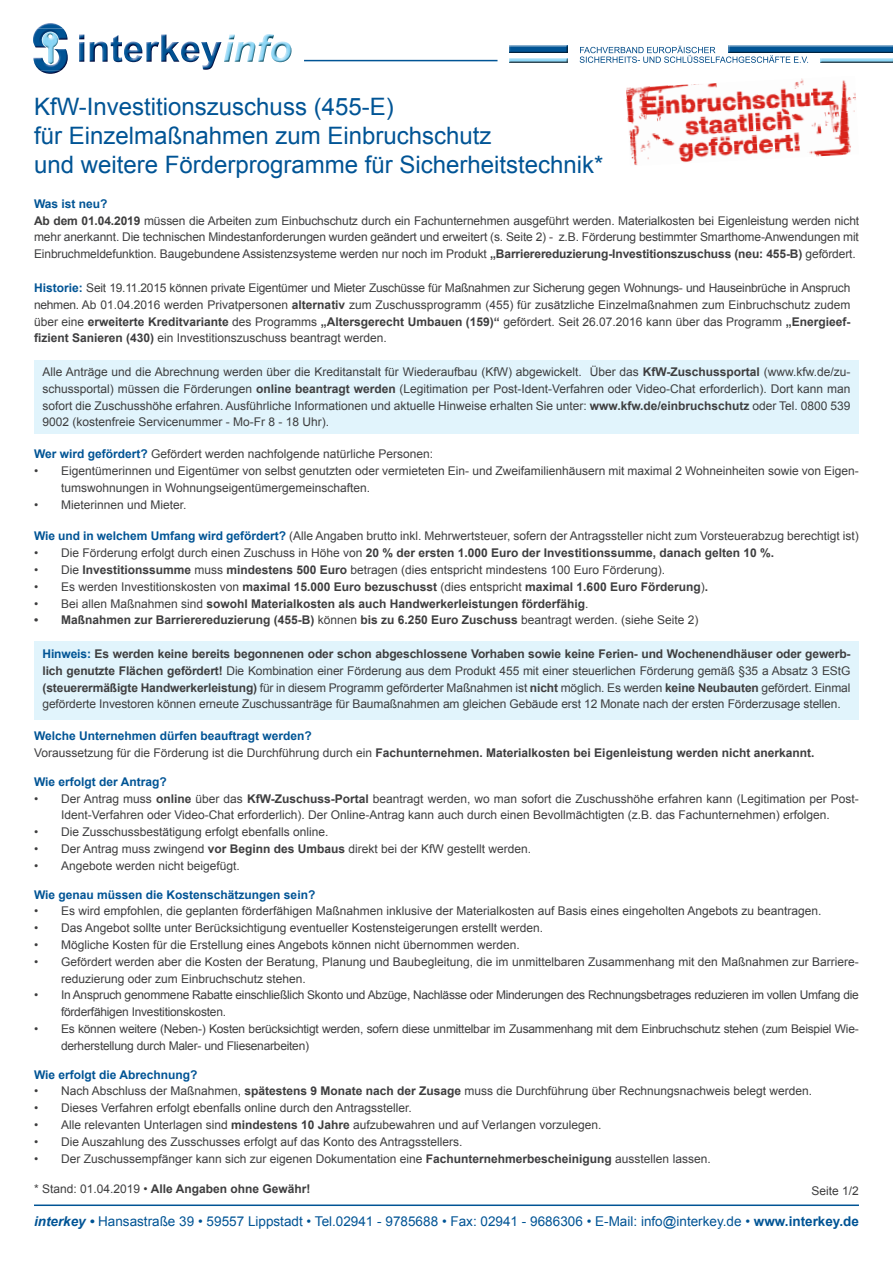
<style>
.page{position:relative;width:893px;height:1263px;background:#fff}
.page>*{position:absolute;margin:0;border:0;box-sizing:border-box;transform-origin:0 0}
.t1{font:24px/28.8px "Arial";color:#005495}
.t2{font:13.5px "Arial";color:#005495}
.t3{font:12px/16.8px "Arial";color:#3e3e3f}
.t4{font:700 12px/16.8px "Arial";color:#3e3e3f}
.t5{font:12px/16.8px "Arial";letter-spacing:-.02em;color:#3e3e3f}
.t6{font:700 12px "Arial";color:#005495}
.s1{font-weight:700;color:#005495}
.s2{font-weight:700}
.s3{font-weight:400}
.s4{color:#005495}
.s5{font-weight:700;font-style:italic}
</style>
<div class="page">
<hr style="left:34px;top:1204px;width:825px;height:2px;background:#005495">
<hr style="left:304px;top:60px;width:193px;height:1px;background:#005495">
<img style="left:79px;top:35px;width:5px;height:27px">
<img style="left:90px;top:42px;width:18px;height:20px">
<img style="left:111px;top:35px;width:11px;height:27px">
<img style="left:124px;top:42px;width:18px;height:20px">
<img style="left:146px;top:42px;width:13px;height:20px">
<img style="left:161px;top:35px;width:18px;height:27px">
<img style="left:181px;top:42px;width:18px;height:20px">
<img style="left:201px;top:42px;width:20px;height:28px">
<img style="left:224px;top:35px;width:11px;height:27px">
<img style="left:235px;top:42px;width:20px;height:20px">
<img style="left:258px;top:34px;width:16px;height:28px">
<img style="left:271px;top:42px;width:21px;height:20px">
<img style="left:37px;top:23px;width:26px;height:6px">
<img style="left:33px;top:29px;width:35px;height:42px">
<img style="left:41px;top:71px;width:19px;height:3px">
<div style="left:505px;top:33px;width:388px;height:40px;background:#231f20;opacity:.75"></div>
<svg style="left:580px;top:46px;width:228px;height:17px"></svg>
<div style="left:34px;top:641px;width:825px;height:78px;background:#e1f4fc"></div>
<div style="left:34px;top:360px;width:825px;height:74px;background:#e1f4fc"></div>
<img style="left:795px;top:78px;width:51px;height:5px">
<img style="left:626px;top:83px;width:221px;height:23px">
<img style="left:627px;top:90px;width:229px;height:32px">
<img style="left:627px;top:97px;width:229px;height:18px">
<img style="left:628px;top:117px;width:228px;height:7px">
<img style="left:629px;top:124px;width:221px;height:7px">
<img style="left:629px;top:131px;width:221px;height:7px">
<img style="left:630px;top:138px;width:220px;height:7px">
<img style="left:630px;top:145px;width:221px;height:7px">
<img style="left:631px;top:152px;width:219px;height:13px">
<h1 class="t1" style="left:34px;top:93px;width:571px">KfW-Investitionszuschuss (455-E)<br>für Einzelmaßnahmen zum Einbruchschutz<br>und weitere Förderprogramme für Sicherheitstechnik*</h1>
<p class="t3" style="left:34px;top:195px;width:827px"><span class="s1">Was ist neu?<br></span><span class="s2">Ab dem 01.04.2019</span> müssen die Arbeiten zum Einbuchschutz durch ein Fachunternehmen ausgeführt werden. Materialkosten bei Eigenleistung werden nicht mehr anerkannt. Die technischen Mindestanforderungen wurden geändert und erweitert (s. Seite 2) - z.B. Förderung bestimmter Smarthome-Anwendungen mit Einbruchmeldefunktion. Baugebundene Assistenzsysteme werden nur noch im Produkt <span class="s2">„Barrierereduzierung-Investitionszuschuss (neu: 455-B)</span> gefördert.</p>
<p class="t3" style="left:34px;top:279px;width:818px;text-align:justify"><span class="s1">Historie:</span> Seit 19.11.2015 können private Eigentümer und Mieter Zuschüsse für Maßnahmen zur Sicherung gegen Wohnungs- und Hauseinbrüche in Anspruch nehmen. Ab 01.04.2016 werden Privatpersonen <span class="s2">alternativ</span> zum Zuschussprogramm (455) für zusätzliche Einzelmaßnahmen zum Einbruchschutz zudem über eine <span class="s2">erweiterte Kreditvariante</span> des Programms <span class="s2">„Altersgerecht Umbauen (159)“</span> gefördert. Seit 26.07.2016 kann über das Programm <span class="s2">„Energieef&shy;fizient Sanieren (430)</span> ein Investitionszuschuss beantragt werden.</p>
<p class="t3" style="left:43px;top:363px;width:809px;text-align:justify">Alle Anträge und die Abrechnung werden über die Kreditanstalt für Wiederaufbau (KfW) abgewickelt. Über das <span class="s2">KfW-Zuschussportal</span> (www.kfw.de/zu&shy;schussportal) müssen die Förderungen <span class="s2">online beantragt werden</span> (Legitimation per Post-Ident-Verfahren oder Video-Chat erforderlich). Dort kann man sofort die Zuschusshöhe erfahren. Ausführliche Informationen und aktuelle Hinweise erhalten Sie unter: <span class="s2">www.kfw.de/einbruchschutz</span> oder Tel. 0800 539<br>9002 (kostenfreie Servicenummer - Mo-Fr 8 - 18 Uhr).</p>
<p class="t3" style="left:34px;top:446px;width:401px"><span class="s1">Wer wird gefördert?</span> Gefördert werden nachfolgende natürliche Personen:</p>
<p class="t3" style="left:61px;top:462px;width:799px;text-indent:-27px">• Eigentümerinnen und Eigentümer von selbst genutzten oder vermieteten Ein- und Zweifamilienhäusern mit maximal 2 Wohneinheiten sowie von Eigen&shy;tumswohnungen in Wohnungseigentümergemeinschaften.</p>
<p class="t3" style="left:34px;top:496px;width:154px">• Mieterinnen und Mieter.</p>
<p class="t3" style="left:34px;top:528px;width:826px"><span class="s1">Wie und in welchem Umfang wird gefördert?</span> (Alle Angaben brutto inkl. Mehrwertsteuer, sofern der Antragssteller nicht zum Vorsteuerabzug berechtigt ist)</p>
<p class="t4" style="left:34px;top:545px;width:741px"><span class="s3">• Die Förderung erfolgt durch einen Zuschuss in Höhe von</span> 20 % der ersten 1.000 Euro der Investitionssumme, danach gelten 10 %.</p>
<p class="t3" style="left:34px;top:561px;width:633px">• Die <span class="s2">Investitionssumme</span> muss <span class="s2">mindestens 500 Euro</span> betragen (dies entspricht mindestens 100 Euro Förderung).</p>
<p class="t4" style="left:34px;top:578px;width:675px"><span class="s3">• Es werden Investitionskosten von</span> maximal 15.000 Euro bezuschusst <span class="s3">(dies entspricht</span> maximal 1.600 Euro Förderung<span class="s3">)</span>.</p>
<p class="t4" style="left:34px;top:595px;width:556px"><span class="s3">• Bei allen Maßnahmen sind</span> sowohl Materialkosten als auch Handwerkerleistungen förderfähig<span class="s3">.</span></p>
<p class="t4" style="left:34px;top:612px;width:666px">• Maßnahmen zur Barrierereduzierung (455-B) <span class="s3">können</span> bis zu 6.250 Euro Zuschuss <span class="s3">beantragt werden. (siehe Seite 2)</span></p>
<p class="t3" style="left:43px;top:645px;width:809px;text-align:justify"><span class="s1">Hinweis:</span> <span class="s2">Es werden keine bereits begonnenen oder schon abgeschlossene Vorhaben sowie keine Ferien- und Wochenendhäuser oder gewerb&shy;lich genutzte Flächen gefördert!</span> Die Kombination einer Förderung aus dem Produkt 455 mit einer steuerlichen Förderung gemäß §35 a Absatz 3 EStG <span class="s2">(steuerermäßigte Handwerkerleistung)</span> für in diesem Programm geförderter Maßnahmen ist <span class="s2">nicht</span> möglich. Es werden <span class="s2">keine Neubauten</span> gefördert. Einmal geförderte Investoren können erneute Zuschussanträge für Baumaßnahmen am gleichen Gebäude erst 12 Monate nach der ersten Förderzusage stellen.</p>
<p class="t4" style="left:34px;top:728px;width:782px"><span class="s4">Welche Unternehmen dürfen beauftragt werden?<br></span><span class="s3">Voraussetzung für die Förderung ist die Durchführung durch ein</span> Fachunternehmen. Materialkosten bei Eigenleistung werden nicht anerkannt.</p>
<p class="t6" style="left:34px;top:775px;width:134px">Wie erfolgt der Antrag?</p>
<p class="t3" style="left:34px;top:790px;width:826px;text-align:center">• Der Antrag muss <span class="s2">online</span> über das <span class="s2">KfW-Zuschuss-Portal</span> beantragt werden, wo man sofort die Zuschusshöhe erfahren kann (Legitimation per Post-<br>Ident-Verfahren oder Video-Chat erforderlich). Der Online-Antrag kann auch durch einen Bevollmächtigten (z.B. das Fachunternehmen) erfolgen.</p>
<p class="t3" style="left:34px;top:824px;width:296px">• Die Zusschussbestätigung erfolgt ebenfalls online.</p>
<p class="t3" style="left:34px;top:840px;width:499px">• Der Antrag muss zwingend <span class="s2">vor Beginn des Umbaus</span> direkt bei der KfW gestellt werden.</p>
<p class="t3" style="left:34px;top:857px;width:207px">• Angebote werden nicht beigefügt.</p>
<p class="t6" style="left:34px;top:888px;width:283px">Wie genau müssen die Kostenschätzungen sein?</p>
<p class="t3" style="left:34px;top:903px;width:789px">• Es wird empfohlen, die geplanten förderfähigen Maßnahmen inklusive der Materialkosten auf Basis eines eingeholten Angebots zu beantragen.</p>
<p class="t3" style="left:34px;top:920px;width:511px">• Das Angebot sollte unter Berücksichtigung eventueller Kostensteigerungen erstellt werden.</p>
<p class="t3" style="left:34px;top:936px;width:487px">• Mögliche Kosten für die Erstellung eines Angebots können nicht übernommen werden.</p>
<p class="t3" style="left:61px;top:953px;width:799px;text-indent:-27px">• Gefördert werden aber die Kosten der Beratung, Planung und Baubegleitung, die im unmittelbaren Zusammenhang mit den Maßnahmen zur Barriere&shy;reduzierung oder zum Einbruchschutz stehen.</p>
<p class="t5" style="left:61px;top:987px;width:799px;text-indent:-27px">• In Anspruch genommene Rabatte einschließlich Skonto und Abzüge, Nachlässe oder Minderungen des Rechnungsbetrages reduzieren im vollen Umfang die förderfähigen Investitionskosten.</p>
<p class="t5" style="left:61px;top:1020px;width:799px;text-indent:-27px">• Es können weitere (Neben-) Kosten berücksichtigt werden, sofern diese unmittelbar im Zusammenhang mit dem Einbruchschutz stehen (zum Beispiel Wie&shy;derherstellung durch Maler- und Fliesenarbeiten)</p>
<p class="t6" style="left:34px;top:1068px;width:165px">Wie erfolgt die Abrechnung?</p>
<p class="t3" style="left:34px;top:1083px;width:779px">• Nach Abschluss der Maßnahmen, <span class="s2">spätestens 9 Monate nach der Zusage</span> muss die Durchführung über Rechnungsnachweis belegt werden.</p>
<p class="t3" style="left:34px;top:1100px;width:379px">• Dieses Verfahren erfolgt ebenfalls online durch den Antragssteller.</p>
<p class="t3" style="left:34px;top:1116px;width:569px">• Alle relevanten Unterlagen sind <span class="s2">mindestens 10 Jahre</span> aufzubewahren und auf Verlangen vorzulegen.</p>
<p class="t3" style="left:34px;top:1133px;width:430px">• Die Auszahlung des Zusschusses erfolgt auf das Konto des Antragsstellers.</p>
<p class="t3" style="left:34px;top:1150px;width:678px">• Der Zuschussempfänger kann sich zur eigenen Dokumentation eine <span class="s2">Fachunternehmerbescheinigung</span> ausstellen lassen.</p>
<p class="t4" style="left:34px;top:1180px;width:278px"><span class="s3">* Stand: 01.04.2019 •</span> Alle Angaben ohne Gewähr!</p>
<p class="t3" style="left:812px;top:1182px;width:49px">Seite 1/2</p>
<p class="t2" style="left:34px;top:1214px;width:826px"><span class="s5">interkey •</span> Hansastraße 39 • 59557 Lippstadt • Tel.02941 - 9785688 • Fax: 02941 - 9686306 • E-Mail: info@interkey.de • <span class="s2">www.interkey.de</span></p>
</div>
